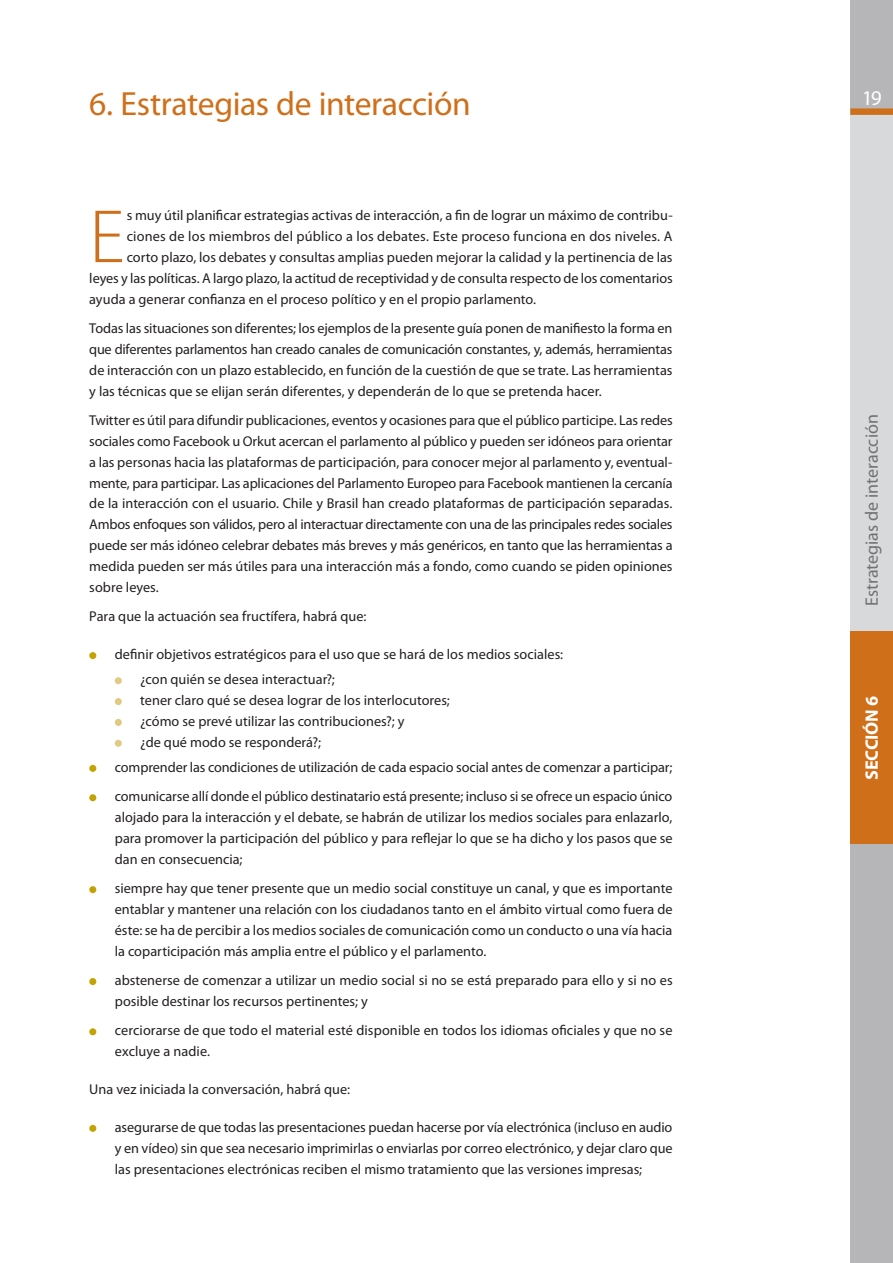
<style>
.page{position:relative;width:893px;height:1263px;background:#fff}
.page>*{position:absolute;margin:0;border:0;box-sizing:border-box;transform-origin:0 0}
.t1{font:300 76.05px "Myriad Pro";color:#d06f19}
.t2{font:33.6px "Myriad Pro";letter-spacing:-.015em;color:#d06f19}
.t3{font:21px "Myriad Pro";color:#fff}
.t4{font:18px "Myriad Pro";color:#717073}
.t5{font:700 18px "Myriad Pro";color:#fff}
.t6{font:14.25px/20.9px "Myriad Pro";color:#231f20;text-align:justify}
</style>
<div class="page">
<div style="left:850px;top:0;width:43px;height:115px;background:#b6b6b9"></div>
<div style="left:850px;top:115px;width:43px;height:516px;background:#d8d9db"></div>
<div style="left:850px;top:631px;width:43px;height:632px;background:#b6b6b9"></div>
<div style="left:850px;top:631px;width:43px;height:213px;background:#d06f19"></div>
<svg style="left:850px;top:108px;width:43px;height:7px"></svg>
<div style="left:89px;top:652px;width:7px;height:7px;background:#c3a203;border-radius:50%"></div>
<div style="left:115px;top:677px;width:7px;height:7px;background:#e1ca83;border-radius:50%"></div>
<div style="left:115px;top:698px;width:7px;height:7px;background:#e1ca83;border-radius:50%"></div>
<div style="left:115px;top:719px;width:7px;height:7px;background:#e1ca83;border-radius:50%"></div>
<div style="left:115px;top:740px;width:7px;height:7px;background:#e1ca83;border-radius:50%"></div>
<div style="left:89px;top:765px;width:7px;height:7px;background:#c3a203;border-radius:50%"></div>
<div style="left:89px;top:794px;width:7px;height:7px;background:#c3a203;border-radius:50%"></div>
<div style="left:89px;top:886px;width:7px;height:7px;background:#c3a203;border-radius:50%"></div>
<div style="left:89px;top:978px;width:7px;height:7px;background:#c3a203;border-radius:50%"></div>
<div style="left:89px;top:1028px;width:7px;height:7px;background:#c3a203;border-radius:50%"></div>
<div style="left:89px;top:1125px;width:7px;height:7px;background:#c3a203;border-radius:50%"></div>
<h2 class="t2" style="left:89px;top:91px;width:383px">6. Estrategias de interacción</h2>
<h1 class="t1" style="left:89px;top:191px;width:37px">E</h1>
<p class="t6" style="left:127px;top:207px;width:548px">s muy útil planificar estrategias activas de interacción, a fin de lograr un máximo de contribu-</p>
<p class="t6" style="left:127px;top:227px;width:547px">ciones de los miembros del público a los debates. Este proceso funciona en dos niveles. A</p>
<p class="t6" style="left:127px;top:248px;width:547px">corto plazo, los debates y consultas amplias pueden mejorar la calidad y la pertinencia de las</p>
<p class="t6" style="left:89px;top:269px;width:585px">leyes y las políticas. A largo plazo, la actitud de receptividad y de consulta respecto de los comentarios</p>
<p class="t6" style="left:89px;top:290px;width:448px">ayuda a generar confianza en el proceso político y en el propio parlamento.</p>
<p class="t6" style="left:89px;top:319px;width:585px">Todas las situaciones son diferentes; los ejemplos de la presente guía ponen de manifiesto la forma en que diferentes parlamentos han creado canales de comunicación constantes, y, además, herramientas de interacción con un plazo establecido, en función de la cuestión de que se trate. Las herramientas y las técnicas que se elijan serán diferentes, y dependerán de lo que se pretenda hacer.</p>
<p class="t6" style="left:89px;top:411px;width:585px">Twitter es útil para difundir publicaciones, eventos y ocasiones para que el público participe. Las redes sociales como Facebook u Orkut acercan el parlamento al público y pueden ser idóneos para orientar a las personas hacia las plataformas de participación, para conocer mejor al parlamento y, eventual&shy;mente, para participar. Las aplicaciones del Parlamento Europeo para Facebook mantienen la cercanía de la interacción con el usuario. Chile y Brasil han creado plataformas de participación separadas.<br>Ambos enfoques son válidos, pero al interactuar directamente con una de las principales redes sociales puede ser más idóneo celebrar debates más breves y más genéricos, en tanto que las herramientas a medida pueden ser más útiles para una interacción más a fondo, como cuando se piden opiniones sobre leyes.</p>
<p class="t6" style="left:89px;top:607px;width:279px">Para que la actuación sea fructífera, habrá que:</p>
<p class="t6" style="left:140px;top:643px;width:424px;line-height:25px;text-indent:-26px">definir objetivos estratégicos para el uso que se hará de los medios sociales: ¿con quién se desea interactuar?;</p>
<p class="t6" style="left:140px;top:691px;width:311px;text-align:left">tener claro qué se desea lograr de los interlocutores; ¿cómo se prevé utilizar las contribuciones?; y<br>¿de qué modo se responderá?;</p>
<p class="t6" style="left:115px;top:754px;width:559px;line-height:29.4px">comprender las condiciones de utilización de cada espacio social antes de comenzar a participar; comunicarse allí donde el público destinatario está presente; incluso si se ofrece un espacio único</p>
<p class="t6" style="left:115px;top:808px;width:559px">alojado para la interacción y el debate, se habrán de utilizar los medios sociales para enlazarlo, para promover la participación del público y para reflejar lo que se ha dicho y los pasos que se dan en consecuencia;</p>
<p class="t6" style="left:115px;top:879px;width:559px">siempre hay que tener presente que un medio social constituye un canal, y que es importante entablar y mantener una relación con los ciudadanos tanto en el ámbito virtual como fuera de éste: se ha de percibir a los medios sociales de comunicación como un conducto o una vía hacia la coparticipación más amplia entre el público y el parlamento.</p>
<p class="t6" style="left:115px;top:971px;width:559px">abstenerse de comenzar a utilizar un medio social si no se está preparado para ello y si no es posible destinar los recursos pertinentes; y</p>
<p class="t6" style="left:115px;top:1021px;width:559px">cerciorarse de que todo el material esté disponible en todos los idiomas oficiales y que no se excluye a nadie.</p>
<p class="t6" style="left:89px;top:1080px;width:262px">Una vez iniciada la conversación, habrá que:</p>
<p class="t6" style="left:115px;top:1118px;width:559px">asegurarse de que todas las presentaciones puedan hacerse por vía electrónica (incluso en audio y en vídeo) sin que sea necesario imprimirlas o enviarlas por correo electrónico, y dejar claro que las presentaciones electrónicas reciben el mismo tratamiento que las versiones impresas;</p>
<h3 class="t3" style="left:862px;top:90px;width:22px">19</h3>
<p class="t4" style="left:865px;top:606px;width:193px;rotate:-90deg">Estrategias de interacción</p>
<p class="t5" style="left:865px;top:780px;width:86px;rotate:-90deg">SECCIÓN 6</p>
</div>
